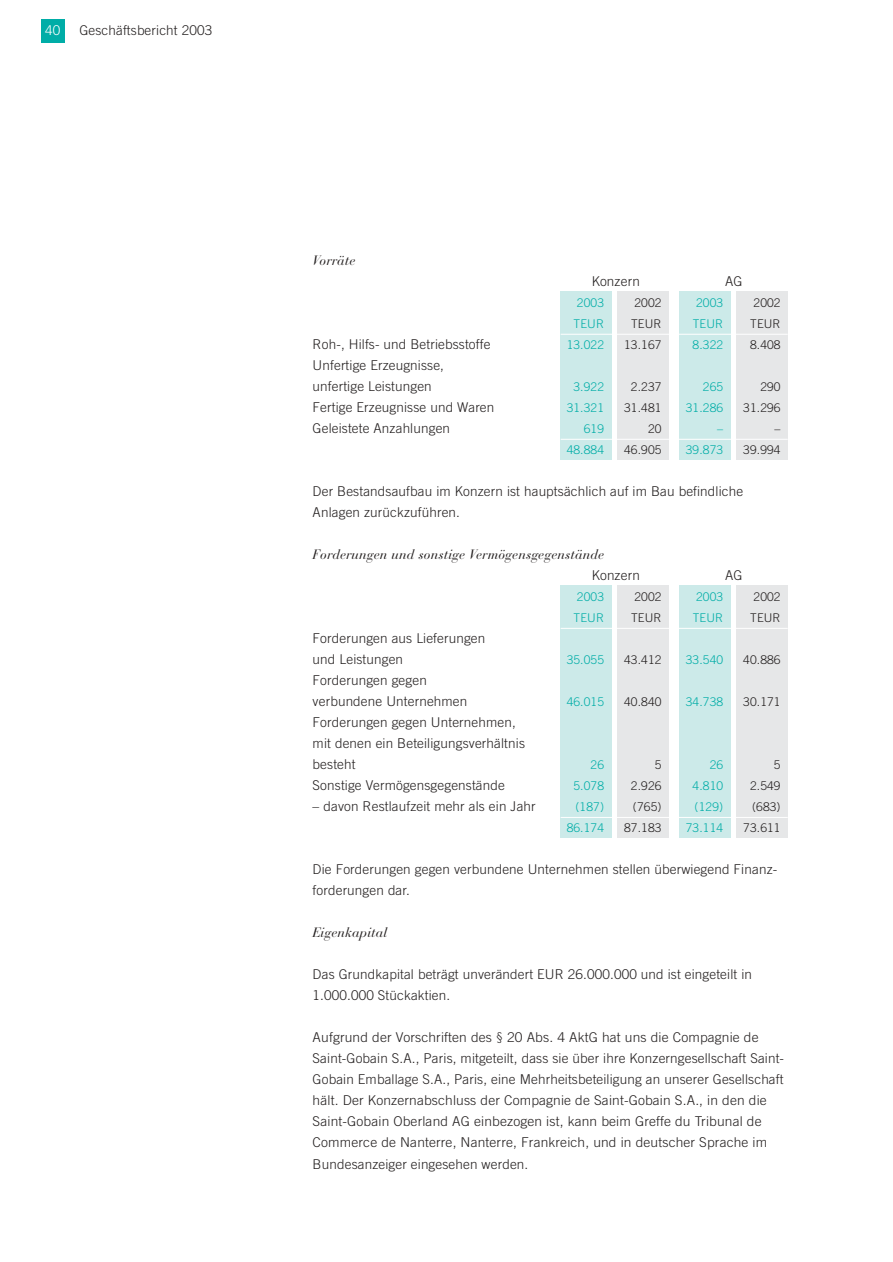
<style>
.page{position:relative;width:893px;height:1262px;background:#fff}
.page>*{position:absolute;margin:0;border:0;box-sizing:border-box;transform-origin:0 0}
.t1{font:300 13.5px/21px "Trade Gothic";letter-spacing:.01em;color:#231f1f}
.t2{font:italic 13.5px "Bauer Bodoni";letter-spacing:.01em;color:#231f1f}
.t3{font:300 13.5px "Trade Gothic";color:#fff}
.t4{font:300 12px "Trade Gothic";letter-spacing:.01em;color:#00ada7}
.t5{font:300 12px "Trade Gothic";letter-spacing:.01em;color:#231f1f}
</style>
<div class="page">
<div style="left:41px;top:19px;width:23px;height:24px;background:#00ada7"></div>
<div style="left:561px;top:585px;width:51px;height:253px;background:#cceae9"></div>
<div style="left:617px;top:585px;width:51px;height:253px;background:#e6e7e8"></div>
<div style="left:679px;top:585px;width:51px;height:253px;background:#cceae9"></div>
<div style="left:736px;top:585px;width:51px;height:253px;background:#e6e7e8"></div>
<div style="left:561px;top:291px;width:51px;height:168px;background:#cceae9"></div>
<div style="left:617px;top:291px;width:51px;height:168px;background:#e6e7e8"></div>
<div style="left:679px;top:291px;width:51px;height:168px;background:#cceae9"></div>
<div style="left:736px;top:291px;width:51px;height:168px;background:#e6e7e8"></div>
<hr style="left:560px;top:334px;width:227px;height:1px;background:#fff">
<hr style="left:560px;top:439px;width:227px;height:1px;background:#fff">
<hr style="left:560px;top:628px;width:227px;height:1px;background:#fff">
<hr style="left:560px;top:817px;width:227px;height:1px;background:#fff">
<p class="t3" style="left:45px;top:26px;width:17px">40</p>
<p class="t1" style="left:79px;top:21px;width:134px">Geschäftsbericht 2003</p>
<p class="t2" style="left:312px;top:255px;width:44px">Vorräte</p>
<p class="t1" style="left:591px;top:272px;width:50px">Konzern</p>
<p class="t1" style="left:725px;top:272px;width:19px">AG</p>
<p class="t4" style="left:577px;top:298px;width:29px">2003</p>
<p class="t5" style="left:634px;top:298px;width:29px">2002</p>
<p class="t4" style="left:696px;top:298px;width:29px">2003</p>
<p class="t5" style="left:753px;top:298px;width:29px">2002</p>
<p class="t4" style="left:573px;top:319px;width:32px">TEUR</p>
<p class="t5" style="left:631px;top:319px;width:32px">TEUR</p>
<p class="t4" style="left:692px;top:319px;width:32px">TEUR</p>
<p class="t5" style="left:750px;top:319px;width:32px">TEUR</p>
<p class="t1" style="left:312px;top:335px;width:179px">Roh-, Hilfs- und Betriebsstoffe</p>
<p class="t4" style="left:566px;top:340px;width:39px">13.022</p>
<p class="t5" style="left:624px;top:340px;width:39px">13.167</p>
<p class="t4" style="left:692px;top:340px;width:32px">8.322</p>
<p class="t5" style="left:750px;top:340px;width:32px">8.408</p>
<p class="t1" style="left:312px;top:356px;width:133px">Unfertige Erzeugnisse, unfertige Leistungen</p>
<p class="t4" style="left:573px;top:382px;width:32px">3.922</p>
<p class="t5" style="left:631px;top:382px;width:32px">2.237</p>
<p class="t4" style="left:703px;top:382px;width:22px">265</p>
<p class="t5" style="left:760px;top:382px;width:22px">290</p>
<p class="t1" style="left:312px;top:398px;width:183px">Fertige Erzeugnisse und Waren</p>
<p class="t4" style="left:566px;top:403px;width:39px">31.321</p>
<p class="t5" style="left:624px;top:403px;width:39px">31.481</p>
<p class="t4" style="left:685px;top:403px;width:39px">31.286</p>
<p class="t5" style="left:743px;top:403px;width:39px">31.296</p>
<p class="t1" style="left:312px;top:419px;width:139px">Geleistete Anzahlungen</p>
<p class="t4" style="left:583px;top:424px;width:22px">619</p>
<p class="t5" style="left:648px;top:424px;width:15px">20</p>
<p class="t4" style="left:717px;top:424px;width:7px">–</p>
<p class="t5" style="left:774px;top:424px;width:7px">–</p>
<p class="t4" style="left:566px;top:445px;width:39px">48.884</p>
<p class="t5" style="left:624px;top:445px;width:39px">46.905</p>
<p class="t4" style="left:685px;top:445px;width:39px">39.873</p>
<p class="t5" style="left:743px;top:445px;width:39px">39.994</p>
<p class="t1" style="left:312px;top:482px;width:432px">Der Bestandsaufbau im Konzern ist hauptsächlich auf im Bau befindliche<br>Anlagen zurückzuführen.</p>
<p class="t2" style="left:312px;top:549px;width:293px">Forderungen und sonstige Vermögensgegenstände</p>
<p class="t1" style="left:591px;top:566px;width:50px">Konzern</p>
<p class="t1" style="left:725px;top:566px;width:19px">AG</p>
<p class="t4" style="left:577px;top:592px;width:29px">2003</p>
<p class="t5" style="left:634px;top:592px;width:29px">2002</p>
<p class="t4" style="left:696px;top:592px;width:29px">2003</p>
<p class="t5" style="left:753px;top:592px;width:29px">2002</p>
<p class="t4" style="left:573px;top:613px;width:32px">TEUR</p>
<p class="t5" style="left:631px;top:613px;width:32px">TEUR</p>
<p class="t4" style="left:692px;top:613px;width:32px">TEUR</p>
<p class="t5" style="left:750px;top:613px;width:32px">TEUR</p>
<p class="t1" style="left:312px;top:629px;width:174px">Forderungen aus Lieferungen und Leistungen</p>
<p class="t4" style="left:566px;top:655px;width:39px">35.055</p>
<p class="t5" style="left:624px;top:655px;width:39px">43.412</p>
<p class="t4" style="left:685px;top:655px;width:39px">33.540</p>
<p class="t5" style="left:743px;top:655px;width:39px">40.886</p>
<p class="t1" style="left:312px;top:671px;width:156px">Forderungen gegen verbundene Unternehmen</p>
<p class="t1" style="left:312px;top:713px;width:214px">Forderungen gegen Unternehmen, mit denen ein Beteiligungsverhältnis besteht</p>
<p class="t4" style="left:566px;top:697px;width:39px">46.015</p>
<p class="t5" style="left:624px;top:697px;width:39px">40.840</p>
<p class="t4" style="left:685px;top:697px;width:39px">34.738</p>
<p class="t5" style="left:743px;top:697px;width:39px">30.171</p>
<p class="t4" style="left:590px;top:760px;width:15px">26</p>
<p class="t5" style="left:654px;top:760px;width:8px">5</p>
<p class="t4" style="left:709px;top:760px;width:15px">26</p>
<p class="t5" style="left:774px;top:760px;width:8px">5</p>
<p class="t1" style="left:312px;top:776px;width:194px">Sonstige Vermögensgegenstände</p>
<p class="t4" style="left:573px;top:781px;width:32px">5.078</p>
<p class="t5" style="left:631px;top:781px;width:32px">2.926</p>
<p class="t4" style="left:692px;top:781px;width:32px">4.810</p>
<p class="t5" style="left:750px;top:781px;width:32px">2.549</p>
<p class="t1" style="left:312px;top:797px;width:225px">– davon Restlaufzeit mehr als ein Jahr</p>
<p class="t4" style="left:575px;top:802px;width:30px">(187)</p>
<p class="t5" style="left:633px;top:802px;width:30px">(765)</p>
<p class="t4" style="left:694px;top:802px;width:30px">(129)</p>
<p class="t5" style="left:752px;top:802px;width:30px">(683)</p>
<p class="t4" style="left:566px;top:823px;width:39px">86.174</p>
<p class="t5" style="left:624px;top:823px;width:39px">87.183</p>
<p class="t4" style="left:685px;top:823px;width:39px">73.114</p>
<p class="t5" style="left:743px;top:823px;width:39px">73.611</p>
<p class="t1" style="left:312px;top:860px;width:466px">Die Forderungen gegen verbundene Unternehmen stellen überwiegend Finanz&shy;forderungen dar.</p>
<p class="t2" style="left:312px;top:927px;width:76px">Eigenkapital</p>
<p class="t1" style="left:312px;top:965px;width:441px">Das Grundkapital beträgt unverändert EUR 26.000.000 und ist eingeteilt in<br>1.000.000 Stückaktien.</p>
<p class="t1" style="left:312px;top:1028px;width:473px">Aufgrund der Vorschriften des § 20 Abs. 4 AktG hat uns die Compagnie de Saint-Gobain S.A., Paris, mitgeteilt, dass sie über ihre Konzerngesellschaft Saint-Gobain Emballage S.A., Paris, eine Mehrheitsbeteiligung an unserer Gesellschaft hält. Der Konzernabschluss der Compagnie de Saint-Gobain S.A., in den die Saint-Gobain Oberland AG einbezogen ist, kann beim Greffe du Tribunal de Commerce de Nanterre, Nanterre, Frankreich, und in deutscher Sprache im Bundesanzeiger eingesehen werden.</p>
</div>
